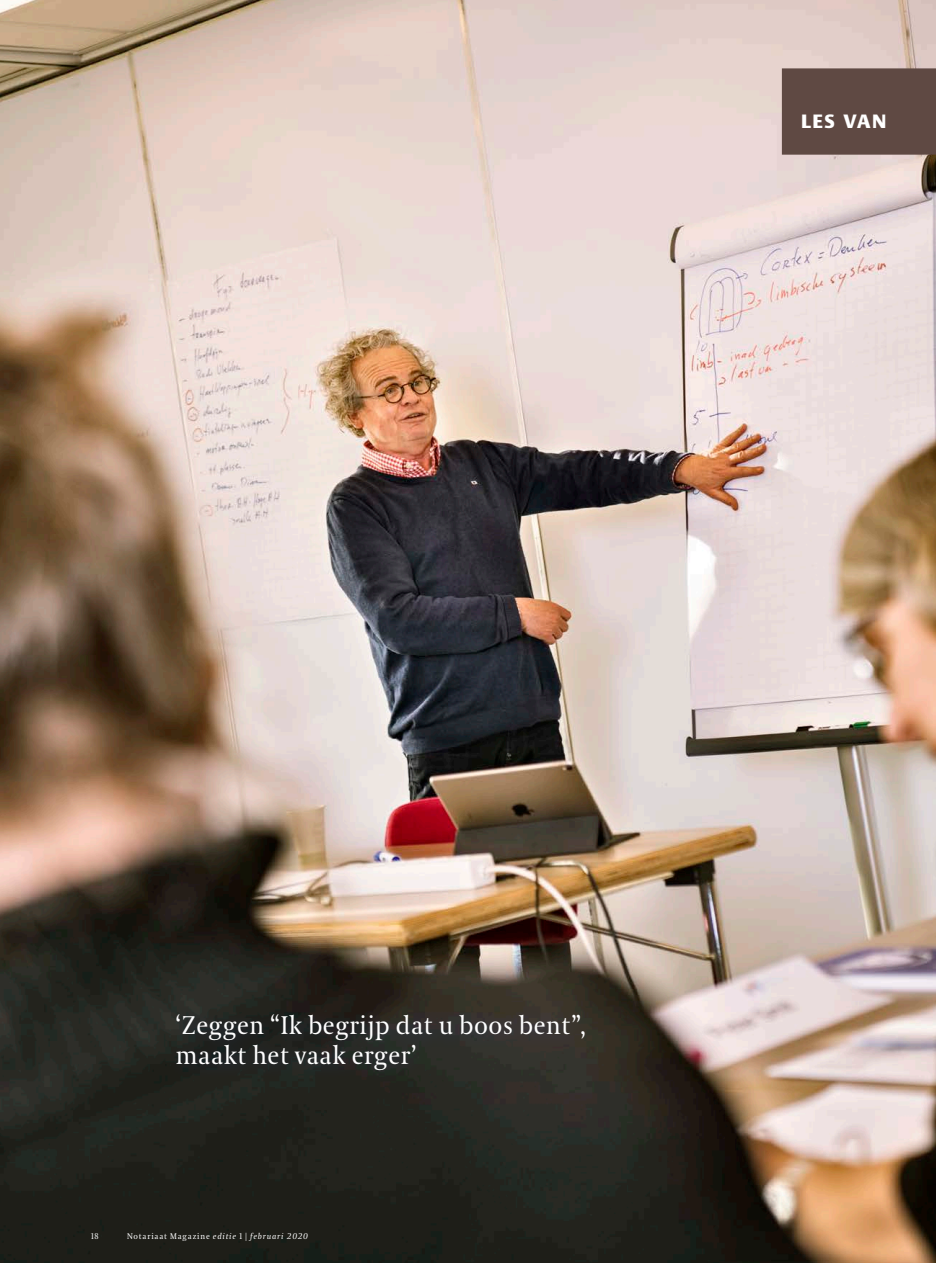
<style>
.page{position:relative;width:936px;height:1263px;background:#fff}
.page>*{position:absolute;margin:0;border:0;box-sizing:border-box;transform-origin:0 0}
.t1{font:25.5px/30px "VPRO Coranto";letter-spacing:.02em;color:#fff}
.t2{font:700 18.9px "VPRO Vesta";letter-spacing:.08em;color:#fff}
.t3{font:italic 8.25px "VPRO Coranto";letter-spacing:.1em;color:#fff}
.t4{font:8.25px "VPRO Coranto Cn";color:#fff}
.s1{font-style:normal}
.s2{font-family:"VPRO Coranto Cn";font-style:normal}
</style>
<div class="page">
<img style="left:0;top:0;width:935px;height:1263px">
<div style="left:781px;top:68px;width:154px;height:87px;background:#5f4943"></div>
<div style="left:166px;top:1004px;width:434px;height:82px;background:#2c4e9f;opacity:.33"></div>
<p class="t2" style="left:801px;top:113px;width:87px">LES VAN</p>
<p class="t1" style="left:176px;top:1010px;width:411px">‘Zeggen “Ik begrijp dat u boos bent”, maakt het vaak erger’</p>
<p class="t4" style="left:91px;top:1231px;width:9px">18</p>
<p class="t3" style="left:127px;top:1231px;width:182px"><span class="s1">Notariaat Magazine</span> editie <span class="s2">1 |</span> februari 2020</p>
</div>
